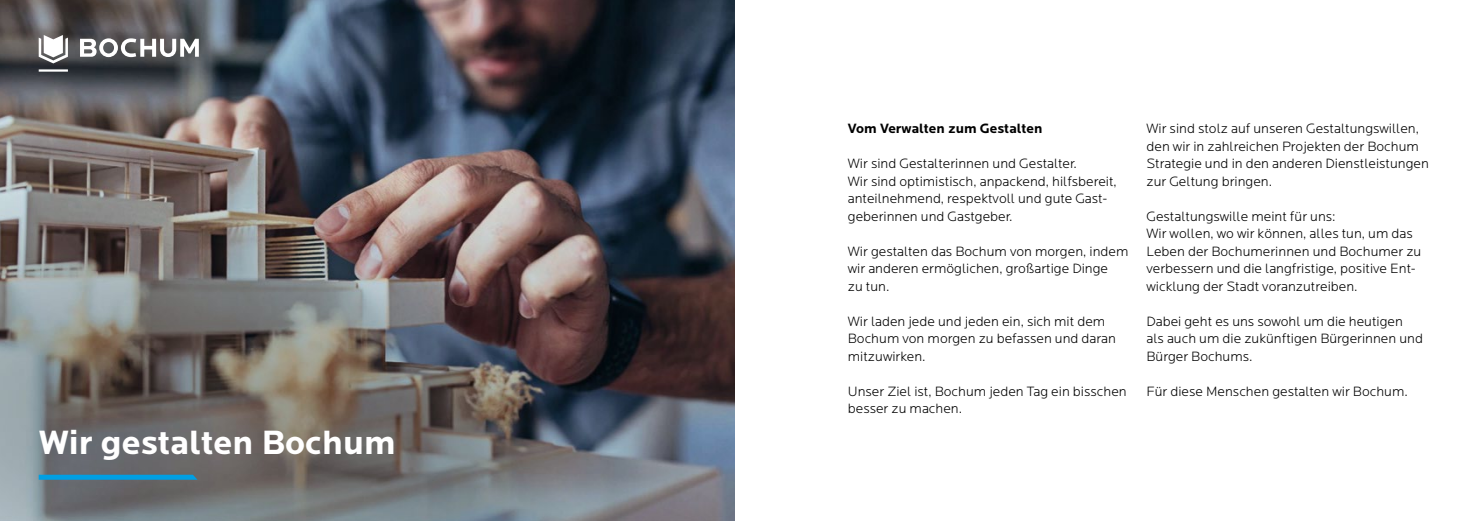
<style>
.page{position:relative;width:1469px;height:521px;background:#fff}
.page>*{position:absolute;margin:0;border:0;box-sizing:border-box;transform-origin:0 0}
.t1{font:700 35px "Locator";color:#fff}
.t2{font:300 14px/17.5px "Locator";color:#000}
.t3{font:700 14px "Locator";color:#000}
</style>
<div class="page">
<img style="left:0;top:0;width:734px;height:521px">
<svg style="left:39px;top:35px;width:160px;height:37px"></svg>
<svg style="left:39px;top:475px;width:158px;height:5px"></svg>
<h1 class="t1" style="left:39px;top:422px;width:358px">Wir gestalten Bochum</h1>
<p class="t3" style="left:847px;top:120px;width:196px">Vom Verwalten zum Gestalten</p>
<p class="t2" style="left:847px;top:155px;width:270px">Wir sind Gestalterinnen und Gestalter.<br>Wir sind optimistisch, anpackend, hilfsbereit, anteilnehmend, respektvoll und gute Gast&shy;geberinnen und Gastgeber.</p>
<p class="t2" style="left:847px;top:243px;width:282px">Wir gestalten das Bochum von morgen, indem wir anderen ermöglichen, großartige Dinge<br>zu tun.</p>
<p class="t2" style="left:847px;top:313px;width:270px">Wir laden jede und jeden ein, sich mit dem<br>Bochum von morgen zu befassen und daran mitzuwirken.</p>
<p class="t2" style="left:847px;top:383px;width:280px">Unser Ziel ist, Bochum jeden Tag ein bisschen besser zu machen.</p>
<p class="t2" style="left:1146px;top:120px;width:284px">Wir sind stolz auf unseren Gestaltungswillen, den wir in zahlreichen Projekten der Bochum Strategie und in den anderen Dienstleistungen zur Geltung bringen.</p>
<p class="t2" style="left:1146px;top:208px;width:276px">Gestaltungswille meint für uns:<br>Wir wollen, wo wir können, alles tun, um das Leben der Bochumerinnen und Bochumer zu verbessern und die langfristige, positive Ent&shy;wicklung der Stadt voranzutreiben.</p>
<p class="t2" style="left:1146px;top:313px;width:278px">Dabei geht es uns sowohl um die heutigen als auch um die zukünftigen Bürgerinnen und<br>Bürger Bochums.</p>
<p class="t2" style="left:1146px;top:383px;width:263px">Für diese Menschen gestalten wir Bochum.</p>
</div>
